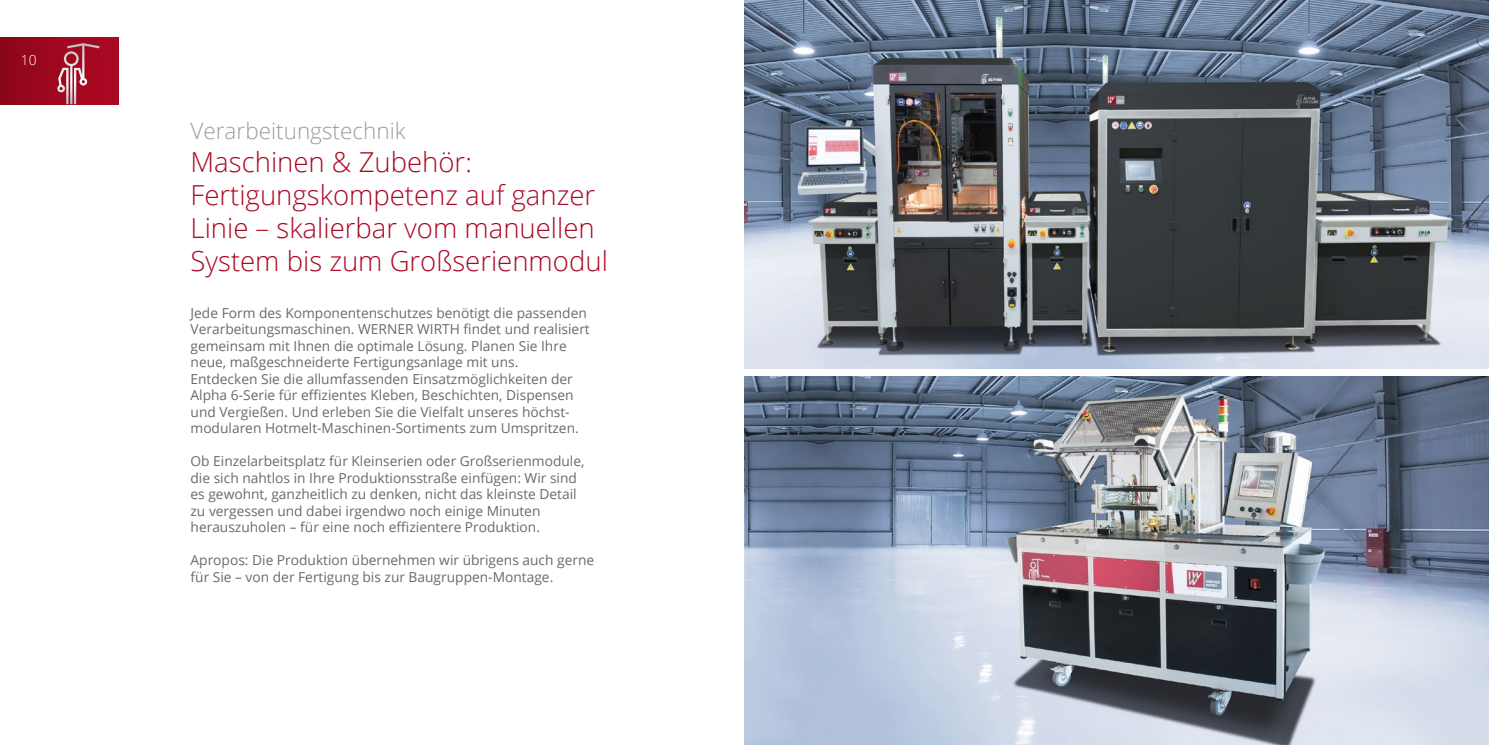
<style>
.page{position:relative;width:1489px;height:745px;background:#fff}
.page>*{position:absolute;margin:0;border:0;box-sizing:border-box;transform-origin:0 0}
.t1{font:300 27.5px/33px "Open Sans";color:#aa0821}
.t2{font:300 22.5px "Open Sans";color:#9c9c9d}
.t3{font:13.75px/16.5px "Open Sans";color:#6a6a69}
.t4{font:300 13.75px "Open Sans";color:#fff}
</style>
<div class="page">
<div style="left:0;top:37px;width:119px;height:67px;background:linear-gradient(to right,#8e0618,#ae0823)"></div>
<svg style="left:57px;top:43px;width:43px;height:61px;background:#b23c4e"></svg>
<img style="left:744px;top:0;width:744px;height:369px">
<img style="left:744px;top:376px;width:744px;height:368px">
<p class="t4" style="left:21px;top:51px;width:17px">10</p>
<h2 class="t2" style="left:190px;top:115px;width:217px">Verarbeitungstechnik</h2>
<h1 class="t1" style="left:190px;top:144px;width:419px">Maschinen &amp; Zubehör:<br>Fertigungskompetenz auf ganzer<br>Linie – skalierbar vom manuellen<br>System bis zum Großserienmodul</h1>
<p class="t3" style="left:190px;top:304px;width:401px">Jede Form des Komponentenschutzes benötigt die passenden Verarbeitungsmaschinen. WERNER WIRTH findet und realisiert gemeinsam mit Ihnen die optimale Lösung. Planen Sie Ihre neue, maßgeschneiderte Fertigungsanlage mit uns.<br>Entdecken Sie die allumfassenden Einsatzmöglichkeiten der Alpha 6-Serie für effizientes Kleben, Beschichten, Dispensen und Vergießen. Und erleben Sie die Vielfalt unseres höchst&shy;modularen Hotmelt-Maschinen-Sortiments zum Umspritzen.</p>
<p class="t3" style="left:190px;top:452px;width:395px">Ob Einzelarbeitsplatz für Kleinserien oder Großserienmodule, die sich nahtlos in Ihre Produktionsstraße einfügen: Wir sind es gewohnt, ganzheitlich zu denken, nicht das kleinste Detail zu vergessen und dabei irgendwo noch einige Minuten herauszuholen – für eine noch effizientere Produktion.</p>
<p class="t3" style="left:190px;top:551px;width:405px">Apropos: Die Produktion übernehmen wir übrigens auch gerne für Sie – von der Fertigung bis zur Baugruppen-Montage.</p>
</div>
